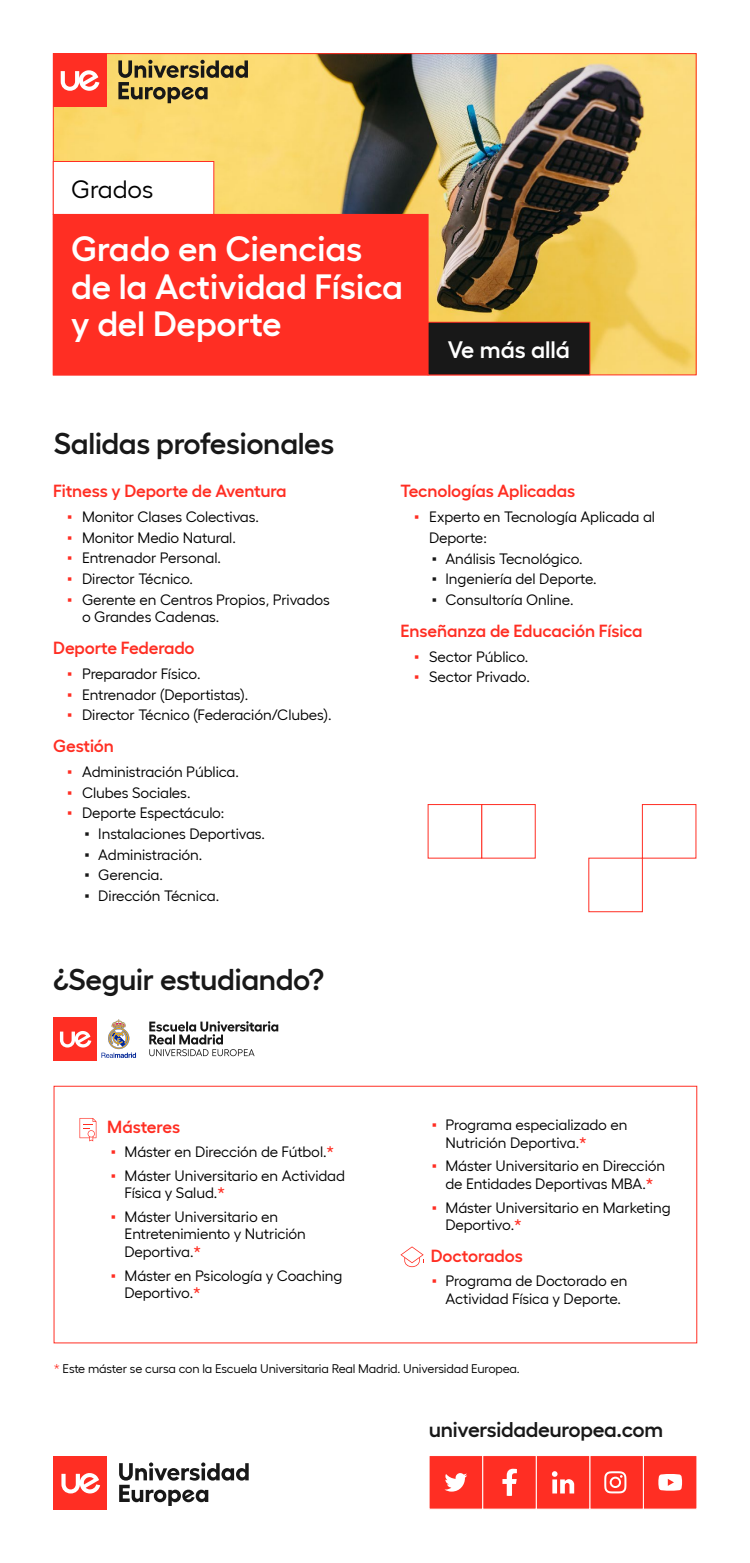
<style>
.page{position:relative;width:750px;height:1563px;background:#fff}
.page>*{position:absolute;margin:0;border:0;box-sizing:border-box;transform-origin:0 0}
.t1{font:600 35px/37.5px "Hellix";color:#fff}
.t2{font:600 30px "Hellix";letter-spacing:-.01em;color:#181818}
.t3{font:25px "Hellix";color:#000}
.t4{font:600 23.75px "Hellix";color:#fff}
.t5{font:600 21.25px "Hellix";letter-spacing:-.01em;color:#181818}
.t6{font:600 17.5px "Hellix";letter-spacing:-.005em;color:#ff2e23}
.t7{font:15px/17.5px "Hellix";letter-spacing:-.005em;color:#000}
.t8{font:12.5px "Hellix";letter-spacing:-.01em;color:#000}
.s1{font-family:"Arial";color:#ff2e23}
.s2{font-family:"Arial";color:#181818}
.s3{font-weight:600;color:#ff2e23}
.s4{color:#ff2e23}
</style>
<div class="page">
<svg style="left:80px;top:1118px;width:16px;height:23px"></svg>
<svg style="left:400px;top:1246px;width:24px;height:21px"></svg>
<div style="left:54px;top:1085px;width:643px;height:258px;border:1px solid #ff2f24"></div>
<img style="left:55px;top:55px;width:640px;height:318px">
<div style="left:53px;top:214px;width:375px;height:161px;background:#ff2e23"></div>
<div style="left:428px;top:322px;width:162px;height:53px;background:#181818"></div>
<div style="left:428px;top:322px;width:162px;height:53px;border:1px solid #ff2e23"></div>
<div style="left:53px;top:161px;width:161px;height:53px;background:#fff"></div>
<div style="left:53px;top:161px;width:161px;height:54px;border:1px solid #ff2e23"></div>
<div style="left:643px;top:1455px;width:54px;height:54px;background:#ff2e23"></div>
<svg style="left:658px;top:1474px;width:24px;height:16px"></svg>
<div style="left:589px;top:1455px;width:55px;height:54px;background:#ff2e23;border:1px solid #fff"></div>
<svg style="left:604px;top:1471px;width:22px;height:22px"></svg>
<div style="left:536px;top:1455px;width:54px;height:54px;background:#ff2e23;border:1px solid #fff"></div>
<svg style="left:552px;top:1471px;width:22px;height:22px"></svg>
<div style="left:482px;top:1455px;width:55px;height:54px;background:#ff2e23;border:1px solid #fff"></div>
<svg style="left:502px;top:1468px;width:15px;height:27px"></svg>
<div style="left:429px;top:1455px;width:54px;height:54px;background:#ff2e23;border:1px solid #fff"></div>
<svg style="left:444px;top:1473px;width:23px;height:18px"></svg>
<div style="left:53px;top:53px;width:53px;height:54px;background:#ff2e23"></div>
<svg style="left:61px;top:70px;width:38px;height:21px"></svg>
<svg style="left:118px;top:60px;width:130px;height:43px;background:#b49d54"></svg>
<svg style="left:101px;top:1019px;width:35px;height:39px"></svg>
<div style="left:54px;top:1017px;width:43px;height:43px;background:#ff2e23"></div>
<svg style="left:60px;top:1031px;width:31px;height:16px"></svg>
<svg style="left:149px;top:1021px;width:129px;height:35px"></svg>
<div style="left:54px;top:1455px;width:53px;height:54px;background:#ff2e23"></div>
<svg style="left:61px;top:1473px;width:39px;height:20px"></svg>
<svg style="left:119px;top:1462px;width:130px;height:43px"></svg>
<div style="left:642px;top:804px;width:54px;height:54px;background:#fff;border:1px solid #ff2e23"></div>
<div style="left:481px;top:804px;width:55px;height:54px;background:#fff;border:1px solid #ff2e23"></div>
<div style="left:428px;top:804px;width:54px;height:54px;background:#fff;border:1px solid #ff2e23"></div>
<div style="left:588px;top:857px;width:55px;height:55px;background:#fff;border:1px solid #ff2e23"></div>
<h3 class="t3" style="left:71px;top:170px;width:84px">Grados</h3>
<h1 class="t1" style="left:71px;top:226px;width:333px">Grado en Ciencias de la Actividad Física y del Deporte</h1>
<h2 class="t2" style="left:54px;top:420px;width:282px">Salidas profesionales</h2>
<h3 class="t4" style="left:448px;top:331px;width:124px">Ve más allá</h3>
<p class="t6" style="left:53px;top:477px;width:235px">Fitness y Deporte de Aventura</p>
<p class="t7" style="left:67px;top:506px;width:194px"><span class="s1">▪</span> Monitor Clases Colectivas.</p>
<p class="t7" style="left:67px;top:527px;width:170px"><span class="s1">▪</span> Monitor Medio Natural.</p>
<p class="t7" style="left:67px;top:548px;width:155px"><span class="s1">▪</span> Entrenador Personal.</p>
<p class="t7" style="left:67px;top:568px;width:127px"><span class="s1">▪</span> Director Técnico.</p>
<p class="t7" style="left:82px;top:589px;width:249px;text-indent:-15px"><span class="s1">▪</span> Gerente en Centros Propios, Privados o Grandes Cadenas.</p>
<p class="t6" style="left:53px;top:634px;width:143px">Deporte Federado</p>
<p class="t7" style="left:67px;top:663px;width:135px"><span class="s1">▪</span> Preparador Físico.</p>
<p class="t7" style="left:67px;top:684px;width:183px"><span class="s1">▪</span> Entrenador (Deportistas).</p>
<p class="t7" style="left:67px;top:705px;width:266px"><span class="s1">▪</span> Director Técnico (Federación/Clubes).</p>
<p class="t6" style="left:53px;top:732px;width:62px">Gestión</p>
<p class="t7" style="left:67px;top:761px;width:173px"><span class="s1">▪</span> Administración Pública.</p>
<p class="t7" style="left:67px;top:782px;width:125px"><span class="s1">▪</span> Clubes Sociales.</p>
<p class="t7" style="left:67px;top:803px;width:159px"><span class="s1">▪</span> Deporte Espectáculo:</p>
<p class="t7" style="left:85px;top:823px;width:182px"><span class="s2">▪</span> Instalaciones Deportivas.</p>
<p class="t7" style="left:85px;top:844px;width:119px"><span class="s2">▪</span> Administración.</p>
<p class="t7" style="left:85px;top:865px;width:80px"><span class="s2">▪</span> Gerencia.</p>
<p class="t7" style="left:85px;top:885px;width:136px"><span class="s2">▪</span> Dirección Técnica.</p>
<h2 class="t2" style="left:54px;top:955px;width:272px">¿Seguir estudiando?</h2>
<p class="t6" style="left:107px;top:1113px;width:74px">Másteres</p>
<p class="t7" style="left:111px;top:1141px;width:225px"><span class="s1">▪</span> Máster en Dirección de Fútbol.<span class="s3">*</span></p>
<p class="t7" style="left:125px;top:1165px;width:222px;text-indent:-14px"><span class="s1">▪</span> Máster Universitario en Actividad<br>Física y Salud.<span class="s3">*</span></p>
<p class="t7" style="left:125px;top:1206px;width:183px;text-indent:-14px"><span class="s1">▪</span> Máster Universitario en<br>Entretenimiento y Nutrición<br>Deportiva.<span class="s3">*</span></p>
<p class="t7" style="left:125px;top:1265px;width:219px;text-indent:-14px"><span class="s1">▪</span> Máster en Psicología y Coaching<br>Deportivo.<span class="s3">*</span></p>
<p class="t6" style="left:400px;top:477px;width:176px">Tecnologías Aplicadas</p>
<p class="t7" style="left:429px;top:505px;width:227px;line-height:21px;text-indent:-15px"><span class="s1">▪</span> Experto en Tecnología Aplicada al<br>Deporte:</p>
<p class="t7" style="left:432px;top:548px;width:153px"><span class="s2">▪</span> Análisis Tecnológico.</p>
<p class="t7" style="left:432px;top:569px;width:167px"><span class="s2">▪</span> Ingeniería del Deporte.</p>
<p class="t7" style="left:432px;top:589px;width:143px"><span class="s2">▪</span> Consultoría Online.</p>
<p class="t6" style="left:400px;top:617px;width:244px">Enseñanza de Educación Física</p>
<p class="t7" style="left:414px;top:646px;width:116px"><span class="s1">▪</span> Sector Público.</p>
<p class="t7" style="left:414px;top:667px;width:117px"><span class="s1">▪</span> Sector Privado.</p>
<p class="t7" style="left:445px;top:1114px;width:184px;text-indent:-14px"><span class="s1">▪</span> Programa especializado en<br>Nutrición Deportiva.<span class="s3">*</span></p>
<p class="t7" style="left:432px;top:1156px;width:235px;text-align:center"><span class="s1">▪</span> Máster Universitario en Dirección de Entidades Deportivas MBA.<span class="s3">*</span></p>
<p class="t7" style="left:446px;top:1197px;width:227px;text-indent:-14px"><span class="s1">▪</span> Máster Universitario en Marketing<br>Deportivo.<span class="s3">*</span></p>
<p class="t6" style="left:431px;top:1242px;width:93px">Doctorados</p>
<p class="t7" style="left:432px;top:1270px;width:197px;text-align:center"><span class="s1">▪</span> Programa de Doctorado en<br>Actividad Física y Deporte.</p>
<p class="t8" style="left:54px;top:1359px;width:467px"><span class="s4">*</span> Este máster se cursa con la Escuela Universitaria Real Madrid. Universidad Europea.</p>
<h3 class="t5" style="left:429px;top:1413px;width:236px">universidadeuropea.com</h3>
</div>
